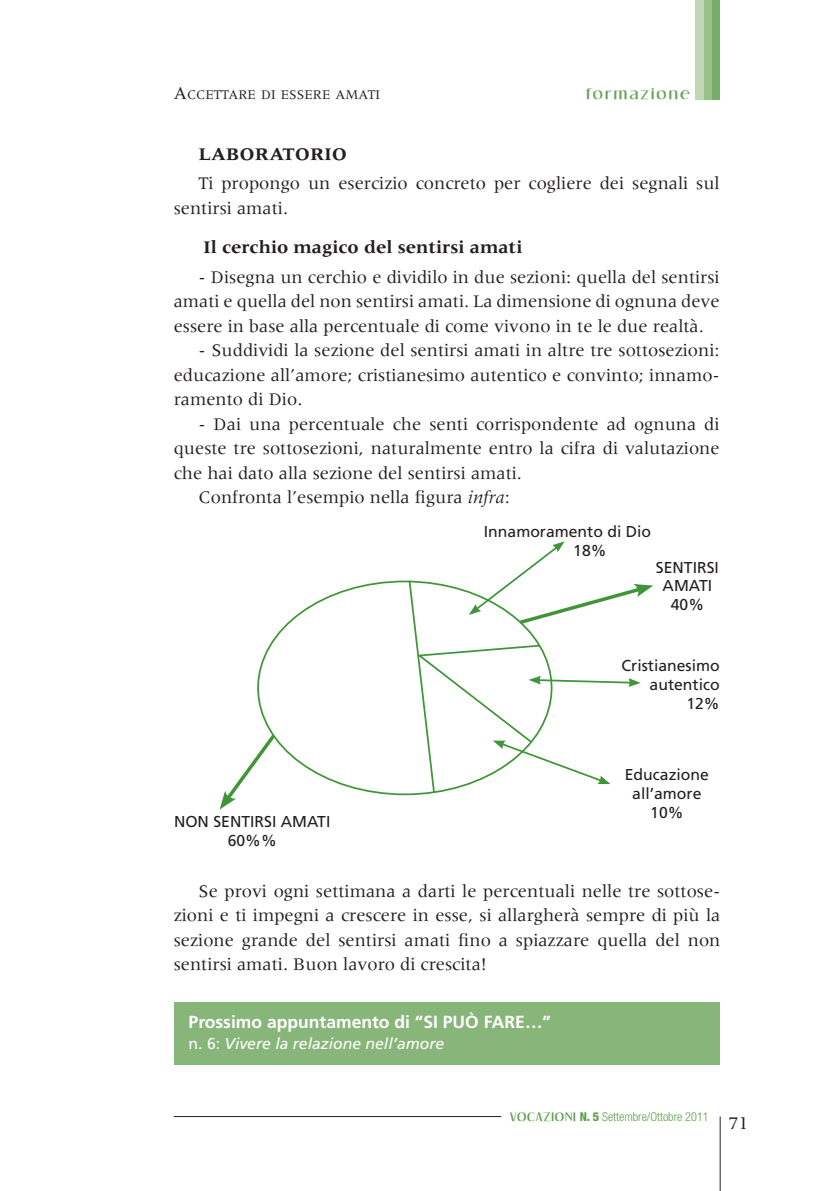
<style>
.page{position:relative;width:819px;height:1191px;background:#fff}
.page>*{position:absolute;margin:0;border:0;box-sizing:border-box;transform-origin:0 0}
.t1{font:18.38px/24.5px "Meridien LT Std";color:#231f20;text-align:justify}
.t2{font:700 18.38px "Meridien LT Std";color:#231f20}
.t3{font:700 17.5px "Frutiger LT Std";color:#fff}
.t4{font:15.75px/18.9px "Frutiger LT Std";color:#231f20}
.t5{font:italic 15.75px "Frutiger LT Std";color:#fff}
.t6{font:15.05px "Dream Orphans";letter-spacing:.1em;color:#66a554;scale:1.42 1}
.t7{font:13.83px "Meridien LT Std";color:#231f20}
.t8{font:300 condensed 12.25px "Helvetica Neue LT Std";color:#5ea04c}
.s1{font-size:18.38px}
.s2{font-style:italic}
.s3{font-style:normal}
.s4{font-family:"Dream Orphans";font-weight:400;font-stretch:normal;font-size:11.72px}
.s5{font-weight:800}
</style>
<div class="page">
<div style="left:711px;top:0;width:8px;height:99px;background:#77ad67"></div>
<div style="left:703px;top:0;width:8px;height:99px;background:#99c08b"></div>
<div style="left:694px;top:0;width:9px;height:99px;background:#bfd7b5"></div>
<hr style="left:174px;top:1116px;width:327px;height:1px;background:#231f20">
<hr style="left:719px;top:1116px;width:1px;height:75px;background:#231f20">
<div style="left:174px;top:1002px;width:545px;height:63px;background:#88b67a"></div>
<svg style="left:219px;top:731px;width:59px;height:78px"></svg>
<svg style="left:407px;top:541px;width:246px;height:253px"></svg>
<p class="t7" style="left:174px;top:87px;width:208px"><span class="s1">A</span>CCETTARE DI ESSERE AMATI</p>
<p class="t6" style="left:585px;top:87px;width:75px">formazione</p>
<p class="t2" style="left:198px;top:143px;width:150px">LABORATORIO</p>
<p class="t1" style="left:174px;top:171px;width:547px;text-indent:25px">Ti propongo un esercizio concreto per cogliere dei segnali sul sentirsi amati.</p>
<p class="t2" style="left:204px;top:237px;width:320px">Il cerchio magico del sentirsi amati</p>
<p class="t1" style="left:174px;top:264px;width:547px;text-indent:25px">- Disegna un cerchio e dividilo in due sezioni: quella del sentirsi amati e quella del non sentirsi amati. La dimensione di ognuna deve essere in base alla percentuale di come vivono in te le due realtà.</p>
<p class="t1" style="left:174px;top:338px;width:547px;text-indent:25px">- Suddividi la sezione del sentirsi amati in altre tre sottosezioni: educazione all’amore; cristianesimo autentico e convinto; innamo&shy;ramento di Dio.</p>
<p class="t1" style="left:198px;top:411px;width:522px">- Dai una percentuale che senti corrispondente ad ognuna di</p>
<p class="t1" style="left:174px;top:436px;width:547px">queste tre sottosezioni, naturalmente entro la cifra di valutazione</p>
<p class="t1" style="left:174px;top:460px;width:350px">che hai dato alla sezione del sentirsi amati.</p>
<p class="t1" style="left:198px;top:485px;width:313px">Confronta l’esempio nella figura <span class="s2">infra</span>:</p>
<p class="t4" style="left:573px;top:522px;width:79px;text-indent:-89px">Innamoramento di Dio<br>18%</p>
<p class="t4" style="left:656px;top:558px;width:44px">Sentirsi</p>
<p class="t4" style="left:662px;top:576px;width:48px">amati</p>
<p class="t4" style="left:670px;top:595px;width:35px">40%</p>
<p class="t4" style="left:621px;top:656px;width:100px;text-align:right">Cristianesimo autentico<br>12%</p>
<p class="t4" style="left:625px;top:765px;width:86px;text-align:center">Educazione all’amore<br>10%</p>
<p class="t4" style="left:174px;top:812px;width:83px">Non sentirsi</p>
<p class="t4" style="left:281px;top:812px;width:48px">amati</p>
<p class="t4" style="left:228px;top:830px;width:51px">60%%</p>
<p class="t1" style="left:174px;top:878px;width:548px;text-indent:25px">Se provi ogni settimana a darti le percentuali nelle tre sottose&shy;zioni e ti impegni a crescere in esse, si allargherà sempre di più la sezione grande del sentirsi amati fino a spiazzare quella del non sentirsi amati. Buon lavoro di crescita!</p>
<p class="t3" style="left:189px;top:1011px;width:315px">Prossimo appuntamento di “Si può fare</p>
<p class="t3" style="left:525px;top:1011px;width:27px">…”</p>
<p class="t5" style="left:189px;top:1034px;width:257px"><span class="s3">n. 6:</span> Vivere la relazione nell’amore</p>
<p class="t8" style="left:510px;top:1109px;width:200px"><span class="s4">Vocazioni</span> <span class="s5">N. 5</span> Settembre/Ottobre 2011</p>
<p class="t1" style="left:728px;top:1111px;width:22px">71</p>
</div>
